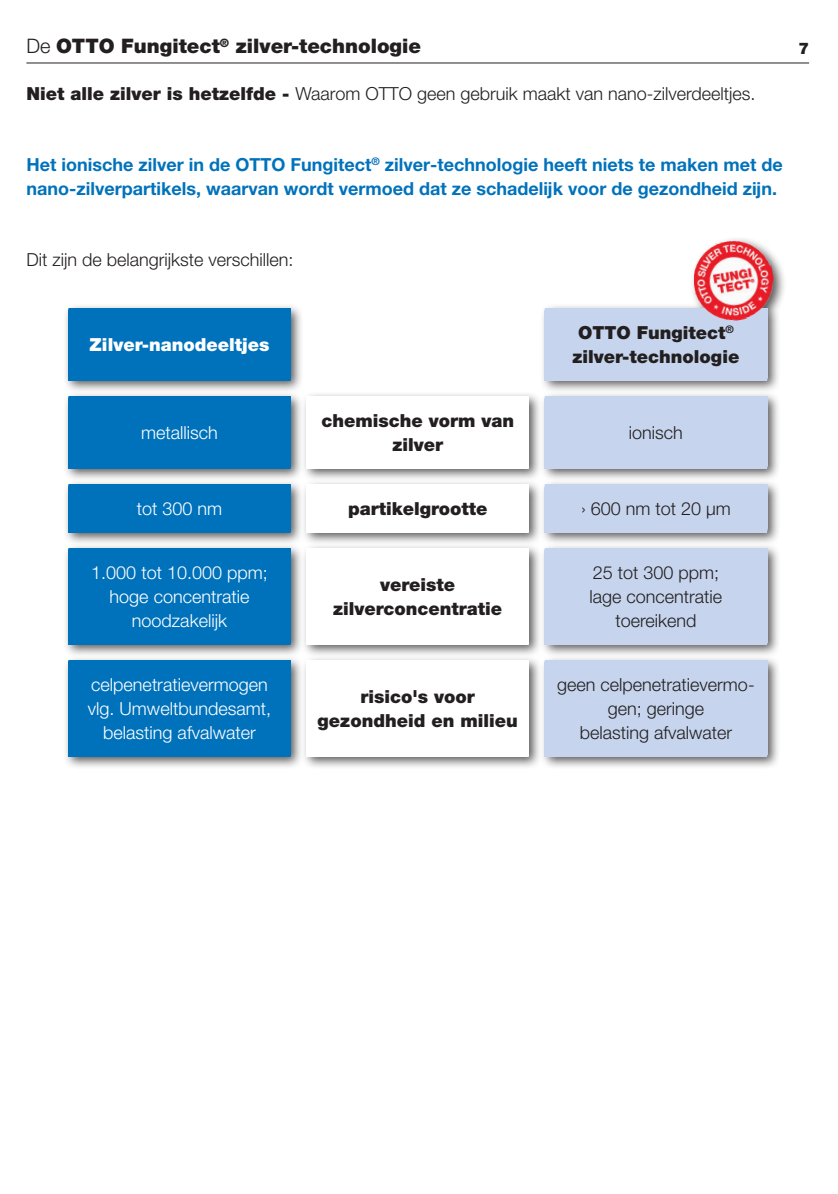
<style>
.page{position:relative;width:838px;height:1194px;background:#fff}
.page>*{position:absolute;margin:0;border:0;box-sizing:border-box;transform-origin:0 0}
.t1{font:900 20px "Helvetica Neue LT Pro";color:#231f20}
.t2{font:300 18px/24px "Helvetica Neue LT Pro";color:#231f20;text-align:center}
.t3{font:700 18px/24px "Helvetica Neue LT Pro";color:#0072bc}
.t4{font:900 18px/24px "Helvetica Neue LT Pro";color:#231f20;text-align:center}
.t5{font:300 18px/24px "Helvetica Neue LT Pro";color:#fff;text-align:center}
.t6{font:900 18px "Helvetica Neue LT Pro";color:#fff}
.t7{font:900 16px "Helvetica Neue LT Pro";color:#231f20}
.s1{font-weight:300}
.s2{font-weight:900}
</style>
<div class="page">
<hr style="left:26px;top:63px;width:783px;height:1px;background:#231f20">
<div style="left:63px;top:236px;width:723px;height:533px;background:#231f20;opacity:.75"></div>
<div style="left:68px;top:308px;width:223px;height:72px;background:#0072bc"></div>
<div style="left:545px;top:308px;width:222px;height:72px;background:#c6d5ed"></div>
<div style="left:68px;top:396px;width:223px;height:72px;background:#0072bc"></div>
<svg style="left:307px;top:396px;width:222px;height:72px"></svg>
<div style="left:545px;top:396px;width:222px;height:72px;background:#c6d5ed"></div>
<div style="left:68px;top:484px;width:223px;height:48px;background:#0072bc"></div>
<svg style="left:307px;top:484px;width:222px;height:48px"></svg>
<div style="left:545px;top:484px;width:222px;height:48px;background:#c6d5ed"></div>
<div style="left:68px;top:548px;width:223px;height:96px;background:#0072bc"></div>
<svg style="left:307px;top:548px;width:222px;height:96px"></svg>
<div style="left:545px;top:548px;width:222px;height:96px;background:#c6d5ed"></div>
<div style="left:68px;top:660px;width:223px;height:96px;background:#0072bc"></div>
<svg style="left:307px;top:660px;width:222px;height:96px"></svg>
<div style="left:545px;top:660px;width:222px;height:96px;background:#c6d5ed"></div>
<img style="left:694px;top:241px;width:79px;height:79px">
<p class="t1" style="left:26px;top:34px;width:396px"><span class="s1">De</span> OTTO Fungitect<sup>®</sup> zilver‑technologie</p>
<p class="t7" style="left:798px;top:39px;width:12px">7</p>
<p class="t2" style="left:26px;top:81px;width:730px"><span class="s2">Niet alle zilver is hetzelfde -</span> Waarom OTTO geen gebruik maakt van nano-zilverdeeltjes.</p>
<p class="t3" style="left:26px;top:152px;width:758px">Het ionische zilver in de OTTO Fungitect<sup>®</sup> zilver-technologie heeft niets te maken met de nano-zilverpartikels, waarvan wordt vermoed dat ze schadelijk voor de gezondheid zijn.</p>
<p class="t2" style="left:26px;top:247px;width:269px">Dit zijn de belangrijkste verschillen:</p>
<p class="t6" style="left:90px;top:334px;width:181px">Zilver-nanodeeltjes</p>
<p class="t5" style="left:141px;top:420px;width:78px">metallisch</p>
<p class="t4" style="left:572px;top:320px;width:168px">OTTO Fungitect<sup>® </sup>zilver-technologie</p>
<p class="t4" style="left:321px;top:408px;width:194px">chemische vorm van zilver</p>
<p class="t2" style="left:629px;top:420px;width:55px">ionisch</p>
<p class="t5" style="left:137px;top:496px;width:87px">tot 300 nm</p>
<p class="t4" style="left:348px;top:496px;width:141px">partikelgrootte</p>
<p class="t2" style="left:581px;top:496px;width:151px">› 600 nm tot 20 µm</p>
<p class="t5" style="left:91px;top:560px;width:178px">1.000 tot 10.000 ppm; hoge concentratie noodzakelijk</p>
<p class="t4" style="left:333px;top:572px;width:171px">vereiste zilverconcentratie</p>
<p class="t2" style="left:589px;top:560px;width:134px">25 tot 300 ppm; lage concentratie toereikend</p>
<p class="t5" style="left:88px;top:671px;width:185px">celpenetratievermogen vlg. Umweltbundesamt, belasting afvalwater</p>
<p class="t4" style="left:318px;top:684px;width:202px">risico's voor gezondheid en milieu</p>
<p class="t2" style="left:557px;top:671px;width:199px">geen celpenetratievermo&shy;gen; geringe<br>belasting afvalwater</p>
</div>
